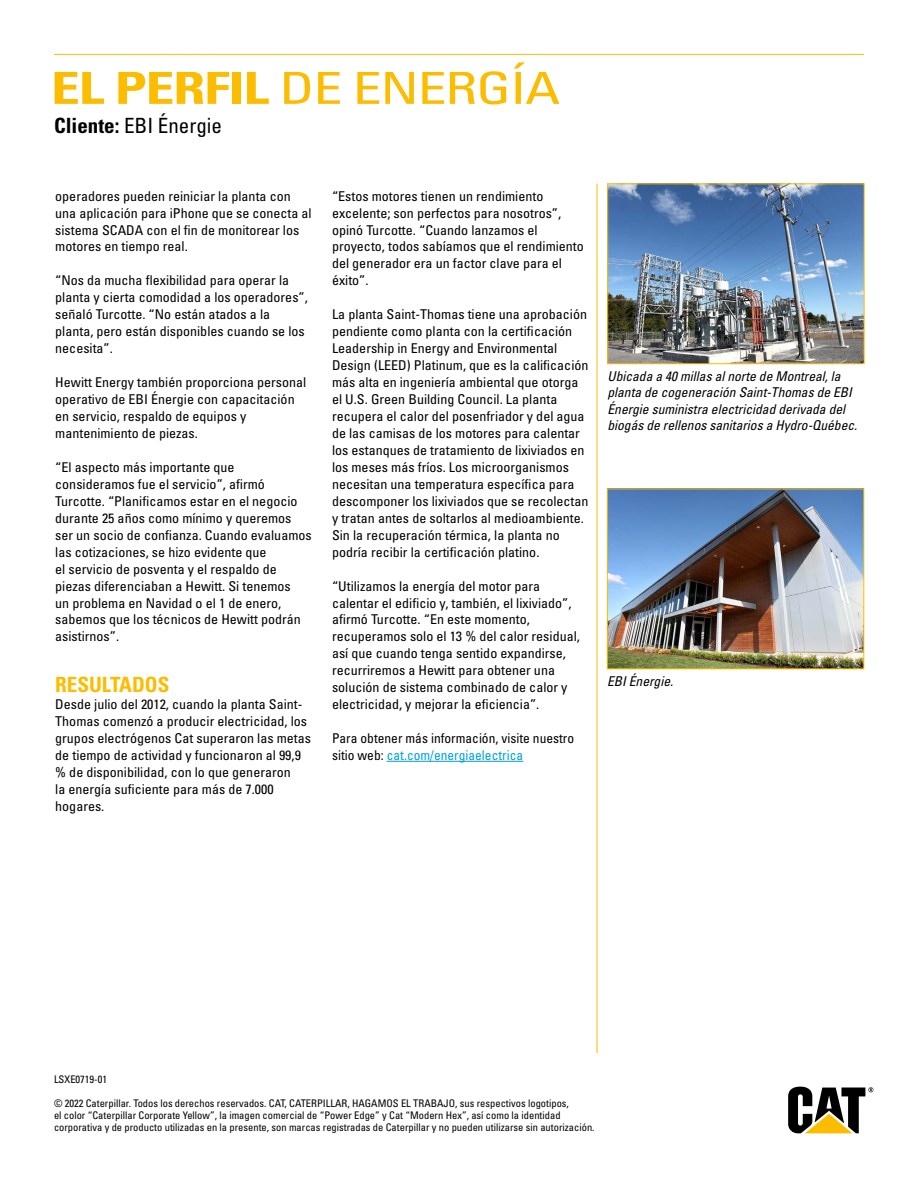
<style>
.page{position:relative;width:918px;height:1188px;background:#fff}
.page>*{position:absolute;margin:0;border:0;box-sizing:border-box;transform-origin:0 0}
.t1{font:condensed 44.1px "Univers LT Std";letter-spacing:-.02em;color:#fcbc00;scale:1.3 1}
.t2{font:condensed 21px "Univers LT Std";color:#000}
.t3{font:700 condensed 21px "Univers LT Std";color:#fcbc00}
.t4{font:condensed 13.5px/17px "Univers LT Std";color:#000;scale:1.04 1}
.t5{font:italic condensed 13.5px/16.5px "Univers";color:#000}
.t6{font:condensed 13.5px/17px "Univers LT Std";color:#000}
.t7{font:condensed 10.5px/12px "Univers LT Std";color:#000}
.s1{font-weight:700}
.s2{color:#009fe3}
</style>
<div class="page">
<hr style="left:387px;top:761px;width:136px;height:1px;background:#009fe3">
<hr style="left:54px;top:54px;width:810px;height:1px;background:#fcbc00">
<hr style="left:597px;top:184px;width:1px;height:869px;background:#fcbc00">
<svg style="left:788px;top:1087px;width:85px;height:46px"></svg>
<img style="left:610px;top:186px;width:252px;height:176px">
<img style="left:609px;top:491px;width:253px;height:176px">
<div style="left:607px;top:489px;width:257px;height:180px;border:1px solid #fcbc00"></div>
<h1 class="t1" style="left:51px;top:60px;width:393px"><span class="s1">EL PERFIL</span> DE ENERGÍA</h1>
<h2 class="t2" style="left:54px;top:112px;width:169px"><span class="s1">Cliente:</span> EBI Énergie</h2>
<p class="t4" style="left:55px;top:187px;width:248px">operadores pueden reiniciar la planta con una aplicación para iPhone que se conecta al sistema SCADA con el fin de monitorear los motores en tiempo real.</p>
<p class="t4" style="left:55px;top:272px;width:244px">“Nos da mucha flexibilidad para operar la planta y cierta comodidad a los operadores”, señaló Turcotte. “No están atados a la planta, pero están disponibles cuando se los necesita”.</p>
<p class="t4" style="left:55px;top:374px;width:243px">Hewitt Energy también proporciona personal operativo de EBI Énergie con capacitación en servicio, respaldo de equipos y mantenimiento de piezas.</p>
<p class="t4" style="left:55px;top:458px;width:248px">“El aspecto más importante que consideramos fue el servicio”, afirmó Turcotte. “Planificamos estar en el negocio durante 25 años como mínimo y queremos ser un socio de confianza. Cuando evaluamos las cotizaciones, se hizo evidente que<br>el servicio de posventa y el respaldo de piezas diferenciaban a Hewitt. Si tenemos<br>un problema en Navidad o el 1 de enero, sabemos que los técnicos de Hewitt podrán asistirnos”.</p>
<h2 class="t3" style="left:55px;top:672px;width:116px">RESULTADOS</h2>
<p class="t4" style="left:55px;top:696px;width:247px">Desde julio del 2012, cuando la planta Saint-Thomas comenzó a producir electricidad, los grupos electrógenos Cat superaron las metas de tiempo de actividad y funcionaron al 99,9 % de disponibilidad, con lo que generaron<br>la energía suficiente para más de 7.000 hogares.</p>
<p class="t4" style="left:332px;top:187px;width:244px">“Estos motores tienen un rendimiento excelente; son perfectos para nosotros”, opinó Turcotte. “Cuando lanzamos el proyecto, todos sabíamos que el rendimiento del generador era un factor clave para el éxito”.</p>
<p class="t4" style="left:332px;top:306px;width:248px">La planta Saint-Thomas tiene una aprobación pendiente como planta con la certificación Leadership in Energy and Environmental Design (LEED) Platinum, que es la calificación más alta en ingeniería ambiental que otorga el U.S. Green Building Council. La planta recupera el calor del posenfriador y del agua de las camisas de los motores para calentar los estanques de tratamiento de lixiviados en los meses más fríos. Los microorganismos necesitan una temperatura específica para descomponer los lixiviados que se recolectan y tratan antes de soltarlos al medioambiente.<br>Sin la recuperación térmica, la planta no podría recibir la certificación platino.</p>
<p class="t4" style="left:332px;top:577px;width:240px">“Utilizamos la energía del motor para calentar el edificio y, también, el lixiviado”, afirmó Turcotte. “En este momento, recuperamos solo el 13 % del calor residual, así que cuando tenga sentido expandirse, recurriremos a Hewitt para obtener una solución de sistema combinado de calor y electricidad, y mejorar la eficiencia”.</p>
<p class="t6" style="left:332px;top:730px;width:244px">Para obtener más información, visite nuestro sitio web: <span class="s2">cat.com/energiaelectrica</span></p>
<p class="t5" style="left:608px;top:368px;width:251px">Ubicada a 40 millas al norte de Montreal, la planta de cogeneración Saint-Thomas de EBI Énergie suministra electricidad derivada del biogás de rellenos sanitarios a Hydro-Québec.</p>
<p class="t5" style="left:607px;top:673px;width:67px">EBI Énergie.</p>
<p class="t7" style="left:54px;top:1073px;width:55px">LSXE0719-01</p>
<p class="t7" style="left:54px;top:1097px;width:542px">© 2022 Caterpillar. Todos los derechos reservados. CAT, CATERPILLAR, HAGAMOS EL TRABAJO, sus respectivos logotipos,<br>el color “Caterpillar Corporate Yellow”, la imagen comercial de “Power Edge” y Cat “Modern Hex”, así como la identidad corporativa y de producto utilizadas en la presente, son marcas registradas de Caterpillar y no pueden utilizarse sin autorización.</p>
</div>
